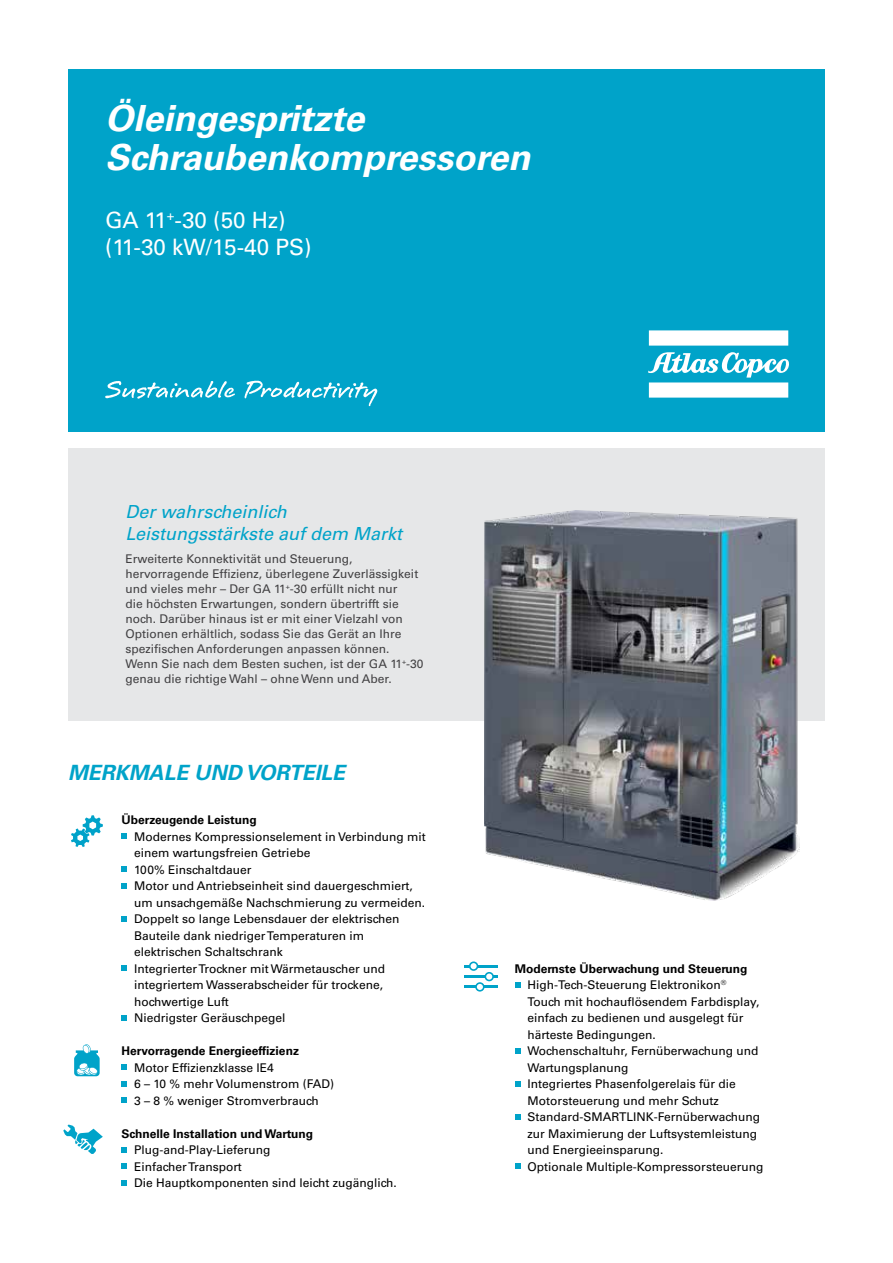
<style>
.page{position:relative;width:893px;height:1263px;background:#fff}
.page>*{position:absolute;margin:0;border:0;box-sizing:border-box;transform-origin:0 0}
.t1{font:italic 700 36px/39.8px "Univers LT Std";color:#fff}
.t2{font:22.5px/27px "Univers LT Std";color:#fff}
.t3{font:italic 700 21px "Univers LT Std";color:#00a3c9}
.t4{font:italic 18px/21.6px "Univers LT Std";color:#00a3c9}
.t5{font:12px/16.5px "Univers LT Std";color:#000}
.t6{font:12px/15px "Univers LT Std";color:#414042}
.t7{font:700 12px "Univers LT Std";color:#000}
.s1{font-weight:700}
</style>
<div class="page">
<div style="left:68px;top:448px;width:757px;height:273px;background:#e6e7e8"></div>
<div style="left:68px;top:70px;width:757px;height:362px;background:#00a3c9"></div>
<svg style="left:105px;top:381px;width:130px;height:18px"></svg>
<svg style="left:244px;top:381px;width:133px;height:25px"></svg>
<svg style="left:121px;top:833px;width:6px;height:6px"></svg>
<svg style="left:121px;top:866px;width:6px;height:6px"></svg>
<svg style="left:121px;top:883px;width:6px;height:5px"></svg>
<svg style="left:121px;top:916px;width:6px;height:5px"></svg>
<svg style="left:121px;top:965px;width:6px;height:6px"></svg>
<svg style="left:121px;top:1015px;width:6px;height:5px"></svg>
<svg style="left:121px;top:1064px;width:6px;height:6px"></svg>
<svg style="left:121px;top:1081px;width:6px;height:5px"></svg>
<svg style="left:121px;top:1097px;width:6px;height:6px"></svg>
<svg style="left:121px;top:1147px;width:6px;height:5px"></svg>
<svg style="left:121px;top:1163px;width:6px;height:6px"></svg>
<svg style="left:121px;top:1180px;width:6px;height:5px"></svg>
<svg style="left:515px;top:982px;width:5px;height:5px"></svg>
<svg style="left:515px;top:1048px;width:5px;height:5px"></svg>
<svg style="left:515px;top:1081px;width:5px;height:5px"></svg>
<svg style="left:515px;top:1114px;width:5px;height:5px"></svg>
<svg style="left:515px;top:1163px;width:5px;height:6px"></svg>
<svg style="left:649px;top:330px;width:139px;height:16px;background:#f2fafc"></svg>
<svg style="left:648px;top:352px;width:141px;height:46px"></svg>
<svg style="left:71px;top:815px;width:32px;height:32px"></svg>
<svg style="left:74px;top:1044px;width:26px;height:32px"></svg>
<svg style="left:63px;top:1124px;width:40px;height:30px"></svg>
<img style="left:484px;top:510px;width:315px;height:390px">
<hr style="left:465px;top:965px;width:33px;height:2px;background:#00a3c9">
<div style="left:470px;top:962px;width:7px;height:8px;background:#fff;border-radius:50%"></div>
<div style="left:469px;top:961px;width:9px;height:10px;border:2px solid #00a3c9;border-radius:50%"></div>
<hr style="left:465px;top:975px;width:33px;height:3px;background:#00a3c9">
<div style="left:485px;top:973px;width:8px;height:7px;background:#fff;border-radius:50%"></div>
<div style="left:485px;top:972px;width:9px;height:9px;border:2px solid #00a3c9;border-radius:50%"></div>
<hr style="left:465px;top:986px;width:33px;height:2px;background:#00a3c9">
<div style="left:476px;top:983px;width:8px;height:8px;background:#fff;border-radius:50%"></div>
<div style="left:475px;top:982px;width:10px;height:9px;border:2px solid #00a3c9;border-radius:50%"></div>
<h1 class="t1" style="left:105px;top:99px;width:427px">Öleingespritzte<br>Schraubenkompressoren</h1>
<h2 class="t2" style="left:105px;top:206px;width:208px">GA 11<sup>+</sup>-30 (50 Hz) (11-30 kW/15-40 PS)</h2>
<h3 class="t4" style="left:125px;top:501px;width:278px">Der wahrscheinlich<br>Leistungsstärkste auf dem Markt</h3>
<p class="t6" style="left:125px;top:551px;width:300px">Erweiterte Konnektivität und Steuerung, hervorragende Effizienz, überlegene Zuverlässigkeit und vieles mehr – Der GA 11<sup>+</sup>-30 erfüllt nicht nur<br>die höchsten Erwartungen, sondern übertrifft sie noch. Darüber hinaus ist er mit einer Vielzahl von Optionen erhältlich, sodass Sie das Gerät an Ihre spezifischen Anforderungen anpassen können.<br>Wenn Sie nach dem Besten suchen, ist der GA 11<sup>+</sup>-30 genau die richtige Wahl – ohne Wenn und Aber.</p>
<h3 class="t3" style="left:68px;top:760px;width:278px">MERKMALE UND VORTEILE</h3>
<p class="t7" style="left:121px;top:813px;width:137px">Überzeugende Leistung</p>
<p class="t5" style="left:134px;top:828px;width:293px">Modernes Kompressionselement in Verbindung mit einem wartungsfreien Getriebe<br>100% Einschaltdauer<br>Motor und Antriebseinheit sind dauergeschmiert, um unsachgemäße Nachschmierung zu vermeiden.<br>Doppelt so lange Lebensdauer der elektrischen Bauteile dank niedriger Temperaturen im elektrischen Schaltschrank<br>Integrierter Trockner mit Wärmetauscher und integriertem Wasserabscheider für trockene, hochwertige Luft<br>Niedrigster Geräuschpegel</p>
<p class="t7" style="left:121px;top:1044px;width:179px">Hervorragende Energieeffizienz</p>
<p class="t5" style="left:134px;top:1059px;width:202px">Motor Effizienzklasse IE4<br>6 – 10 % mehr Volumenstrom (FAD)<br>3 – 8 % weniger Stromverbrauch</p>
<p class="t7" style="left:121px;top:1126px;width:193px">Schnelle Installation und Wartung</p>
<p class="t5" style="left:134px;top:1141px;width:264px">Plug-and-Play-Lieferung<br>Einfacher Transport<br>Die Hauptkomponenten sind leicht zugänglich.</p>
<p class="t5" style="left:527px;top:960px;width:238px;text-indent:-13px"><span class="s1">Modernste Überwachung und Steuerung </span>High-Tech-Steuerung Elektronikon<sup>®<br></sup>Touch mit hochauflösendem Farbdisplay, einfach zu bedienen und ausgelegt für härteste Bedingungen.<br>Wochenschaltuhr, Fernüberwachung und Wartungsplanung<br>Integriertes Phasenfolgerelais für die Motorsteuerung und mehr Schutz Standard-SMARTLINK-Fernüberwachung zur Maximierung der Luftsystemleistung und Energieeinsparung.<br>Optionale Multiple-Kompressorsteuerung</p>
</div>
